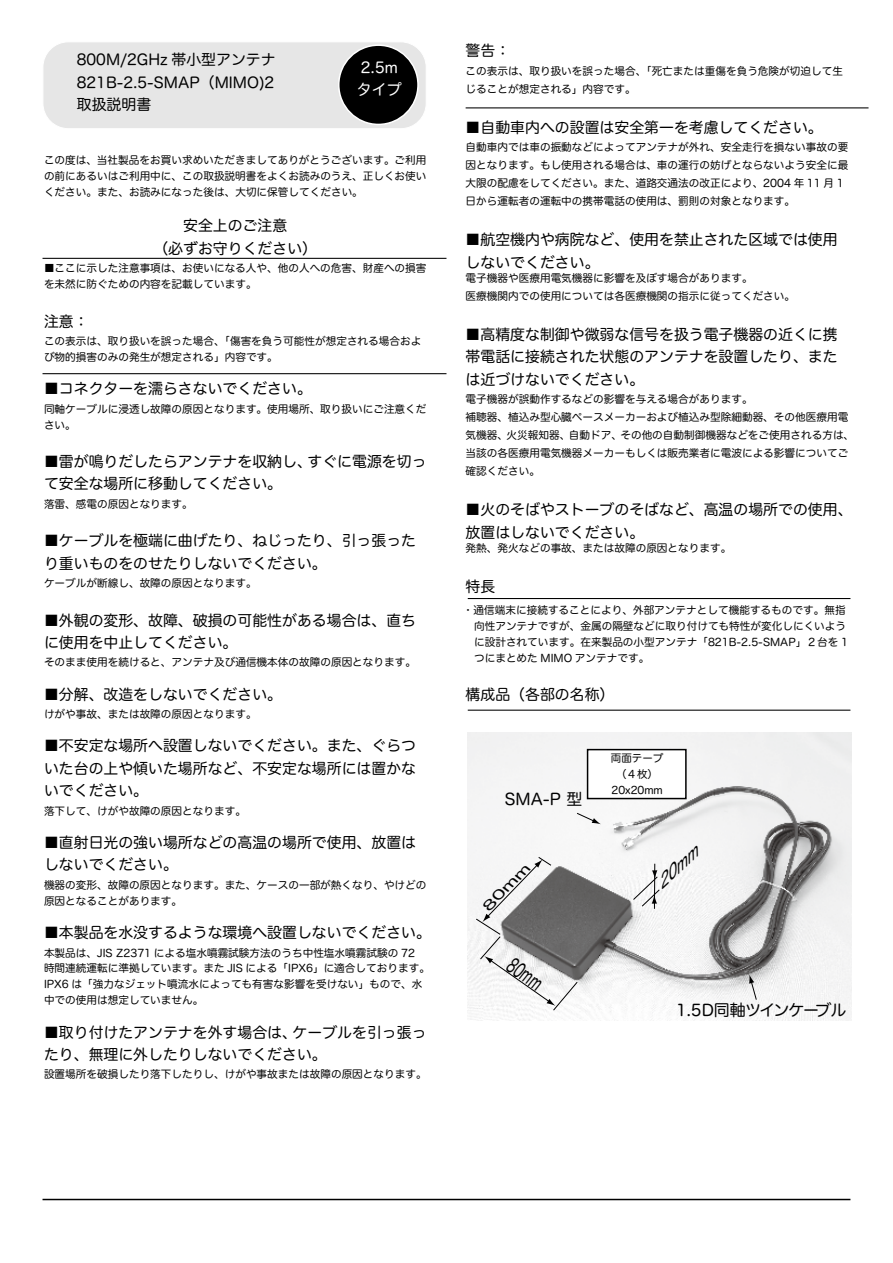
<style>
.page{position:relative;width:893px;height:1263px;background:#fff}
.page>*{position:absolute;margin:0;border:0;box-sizing:border-box;transform-origin:0 0}
.t1{font:20.25px "Hira Maru Pro W4";color:#000;scale:.62 1}
.t2{font:15.9px "Hira Maru Pro W4";letter-spacing:-.055em;color:#000}
.t3{font:italic 15.3px "Hira Maru Pro W4";color:#000;scale:1.09 1}
.t4{font:14.85px/22.4px "Hira Maru Pro W4";color:#000}
.t5{font:14.85px/22.4px "Hira Maru Pro W4";color:#fff}
.t6{font:12.75px "Hira Maru Pro W4";color:#000;scale:1.57 1}
.t7{font:10.65px/15.9px "Hira Maru Pro W4";color:#000}
.t8{font:10.5px/15.8px "Hira Maru Pro W4";color:#000;text-align:center}
</style>
<div class="page">
<div style="left:43px;top:42px;width:383px;height:87px;background:#e6e6e6;border-radius:26px"></div>
<div style="left:43px;top:41px;width:384px;height:88px;border:1px solid #fff;border-radius:26px"></div>
<div style="left:339px;top:45px;width:79px;height:79px;background:#000;border-radius:50%"></div>
<div style="left:338px;top:44px;width:81px;height:81px;border:2px solid #fff;border-radius:50%"></div>
<hr style="left:43px;top:1199px;width:807px;height:1px;background:#000">
<img style="left:468px;top:732px;width:384px;height:289px">
<svg style="left:749px;top:974px;width:8px;height:27px"></svg>
<hr style="left:654px;top:864px;width:1px;height:45px;background:#000">
<svg style="left:632px;top:870px;width:29px;height:37px"></svg>
<svg style="left:576px;top:812px;width:25px;height:12px"></svg>
<svg style="left:475px;top:856px;width:104px;height:155px"></svg>
<div style="left:588px;top:750px;width:98px;height:48px;background:#fff"></div>
<div style="left:587px;top:749px;width:100px;height:50px;border:2px solid #000"></div>
<hr style="left:43px;top:258px;width:403px;height:1px;background:#000">
<hr style="left:468px;top:710px;width:382px;height:1px;background:#000">
<hr style="left:466px;top:107px;width:402px;height:1px;background:#000">
<hr style="left:468px;top:598px;width:382px;height:1px;background:#000">
<hr style="left:43px;top:373px;width:403px;height:1px;background:#000">
<h3 class="t4" style="left:77px;top:48px;width:200px;text-align:justify">800M/2GHz 帯小型アンテナ821B-2.5-SMAP（MIMO)2取扱説明書</h3>
<h3 class="t5" style="left:357px;top:55px;width:46px">2.5mタイプ</h3>
<p class="t7" style="left:44px;top:151px;width:384px;text-align:justify">この度は、当社製品をお買い求めいただきましてありがとうございます。ご利用の前にあるいはご利用中に、この取扱説明書をよくお読みのうえ、正しくお使いください。また、お読みになった後は、大切に保管してください。</p>
<h3 class="t4" style="left:153px;top:214px;width:165px;text-align:center">安全上のご注意<br>（必ずお守りください）</h3>
<p class="t7" style="left:44px;top:260px;width:384px">■ここに示した注意事項は、お使いになる人や、他の人への危害、財産への損害を未然に防ぐための内容を記載しています。</p>
<h3 class="t4" style="left:44px;top:309px;width:46px">注意：</h3>
<p class="t7" style="left:44px;top:333px;width:379px">この表示は、取り扱いを誤った場合、「傷害を負う可能性が想定される場合および物的損害のみの発生が想定される」内容です。</p>
<h3 class="t4" style="left:44px;top:377px;width:269px">■コネクターを濡らさないでください。</h3>
<p class="t7" style="left:44px;top:400px;width:384px">同軸ケーブルに浸透し故障の原因となります。使用場所、取り扱いにご注意ください。</p>
<h3 class="t4" style="left:44px;top:449px;width:384px">■雷が鳴りだしたらアンテナを収納し、すぐに電源を切って安全な場所に移動してください。</h3>
<p class="t7" style="left:44px;top:495px;width:150px">落雷、感電の原因となります。</p>
<h3 class="t4" style="left:44px;top:529px;width:374px">■ケーブルを極端に曲げたり、ねじったり、引っ張ったり重いものをのせたりしないでください。</h3>
<p class="t7" style="left:44px;top:575px;width:214px">ケーブルが断線し、故障の原因となります。</p>
<h3 class="t4" style="left:44px;top:608px;width:374px">■外観の変形、故障、破損の可能性がある場合は、直ちに使用を中止してください。</h3>
<p class="t7" style="left:44px;top:654px;width:374px">そのまま使用を続けると、アンテナ及び通信機本体の故障の原因となります。</p>
<h3 class="t4" style="left:44px;top:682px;width:240px">■分解、改造をしないでください。</h3>
<p class="t7" style="left:44px;top:706px;width:214px">けがや事故、または故障の原因となります。</p>
<h3 class="t4" style="left:44px;top:734px;width:374px;text-align:justify">■不安定な場所へ設置しないでください。また、ぐらついた台の上や傾いた場所など、不安定な場所には置かないでください。</h3>
<p class="t7" style="left:44px;top:802px;width:203px">落下して、けがや故障の原因となります。</p>
<h3 class="t4" style="left:44px;top:830px;width:374px">■直射日光の強い場所などの高温の場所で使用、放置はしないでください。</h3>
<p class="t7" style="left:44px;top:876px;width:384px">機器の変形、故障の原因となります。また、ケースの一部が熱くなり、やけどの原因となることがあります。</p>
<h3 class="t4" style="left:44px;top:920px;width:388px">■本製品を水没するような環境へ設置しないでください。</h3>
<p class="t7" style="left:44px;top:944px;width:387px">本製品は、JIS Z2371 による塩水噴霧試験方法のうち中性塩水噴霧試験の 72<br>時間連続運転に準拠しています。また JIS による「IPX6」に適合しております。IPX6 は「強力なジェット噴流水によっても有害な影響を受けない」もので、水中での使用は想定していません。</p>
<h3 class="t4" style="left:44px;top:1020px;width:384px">■取り付けたアンテナを外す場合は、ケーブルを引っ張ったり、無理に外したりしないでください。</h3>
<p class="t7" style="left:44px;top:1066px;width:384px">設置場所を破損したり落下したりし、けがや事故または故障の原因となります。</p>
<h3 class="t4" style="left:466px;top:38px;width:46px">警告：</h3>
<p class="t7" style="left:466px;top:61px;width:379px;line-height:18px">この表示は、取り扱いを誤った場合、「死亡または重傷を負う危険が切迫して生じることが想定される」内容です。</p>
<h3 class="t4" style="left:466px;top:115px;width:359px">■自動車内への設置は安全第一を考慮してください。</h3>
<p class="t7" style="left:466px;top:138px;width:384px;line-height:18px">自動車内では車の振動などによってアンテナが外れ、安全走行を損ない事故の要因となります。もし使用される場合は、車の運行の妨げとならないよう安全に最大限の配慮をしてください。また、道路交通法の改正により、2004 年 11 月 1日から運転者の運転中の携帯電話の使用は、罰則の対象となります。</p>
<h3 class="t4" style="left:466px;top:228px;width:374px">■航空機内や病院など、使用を禁止された区域では使用しないでください。</h3>
<p class="t7" style="left:466px;top:268px;width:331px;line-height:18px">電子機器や医療用電気機器に影響を及ぼす場合があります。<br>医療機関内での使用については各医療機関の指示に従ってください。</p>
<h3 class="t4" style="left:466px;top:322px;width:374px;text-align:justify">■高精度な制御や微弱な信号を扱う電子機器の近くに携帯電話に接続された状態のアンテナを設置したり、または近づけないでください。</h3>
<p class="t7" style="left:466px;top:389px;width:390px;line-height:18px">電子機器が誤動作するなどの影響を与える場合があります。<br>補聴器、植込み型心臓ペースメーカーおよび植込み型除細動器、その他医療用電気機器、火災報知器、自動ドア、その他の自動制御機器などをご使用される方は、当該の各医療用電気機器メーカーもしくは販売業者に電波による影響についてご確認ください。</p>
<h3 class="t4" style="left:466px;top:498px;width:388px">■火のそばやストーブのそばなど、高温の場所での使用、放置はしないでください。</h3>
<p class="t7" style="left:466px;top:539px;width:267px">発熱、発火などの事故、または故障の原因となります。</p>
<h3 class="t4" style="left:466px;top:575px;width:31px">特長</h3>
<p class="t7" style="left:474px;top:601px;width:375px;text-indent:-9px">･通信端末に接続することにより、外部アンテナとして機能するものです。無指向性アンテナですが、金属の隔壁などに取り付けても特性が変化しにくいように設計されています。在来製品の小型アンテナ「821B-2.5-SMAP」２台を 1つにまとめた MIMO アンテナです。</p>
<h3 class="t4" style="left:466px;top:683px;width:150px">構成品（各部の名称）</h3>
<h2 class="t2" style="left:505px;top:785px;width:79px">SMA-P 型</h2>
<p class="t6" style="left:478px;top:901px;width:40px;rotate:-46deg">80mm</p>
<h1 class="t1" style="left:519px;top:948px;width:63px;rotate:35deg">80mm</h1>
<p class="t8" style="left:611px;top:750px;width:54px">両面テープ（４枚）<br>20x20mm</p>
<h3 class="t3" style="left:649px;top:876px;width:48px;rotate:-43deg">20mm</h3>
<h2 class="t2" style="left:676px;top:996px;width:172px">1.5D同軸ツインケーブル</h2>
</div>
